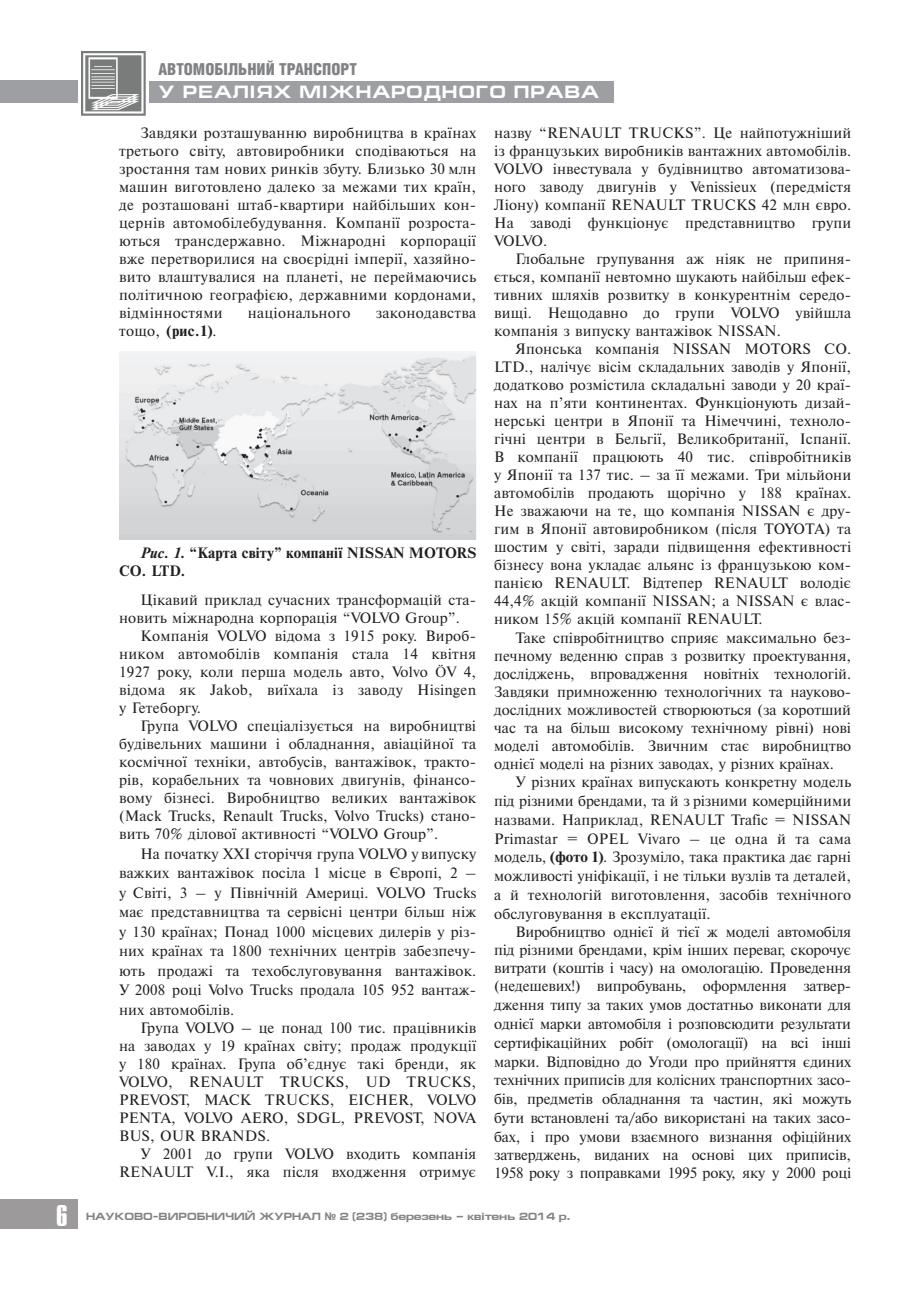
<style>
.page{position:relative;width:915px;height:1302px;background:#fff}
.page>*{position:absolute;margin:0;border:0;box-sizing:border-box;transform-origin:0 0}
.t1{font:700 30px "Compact C";color:#fff}
.t2{font:700 18px "Europe Ext";letter-spacing:.05em;color:#fff}
.t3{font:900 16.5px "Helios Cond";color:#808285}
.t4{font:15px/18px "Newton C";letter-spacing:.01em;color:#231f20;text-align:justify}
.t5{font:700 15px/18px "Newton C";letter-spacing:.01em;color:#231f20}
.t6{font:700 10.5px "Europe Ext";color:#808285}
.s1{font-weight:400}
.s2{font-style:italic}
.s3{font-family:"Times New Roman"}
.s4{font-weight:700}
.s5{font-family:"Arial"}
</style>
<div class="page">
<div style="left:0;top:81px;width:77px;height:22px;background:#9d9fa2"></div>
<div style="left:149px;top:81px;width:464px;height:22px;background:#9d9fa2"></div>
<img style="left:81px;top:51px;width:64px;height:64px">
<div style="left:0;top:1198px;width:77px;height:30px;background:#9c9a9b"></div>
<img style="left:119px;top:351px;width:357px;height:188px">
<p class="t3" style="left:158px;top:60px;width:200px">АВТОМОБІЛЬНИЙ ТРАНСПОРТ</p>
<p class="t2" style="left:159px;top:82px;width:441px">У РЕАЛIЯХ МIЖНАРОДНОГО ПРАВА</p>
<p class="t4" style="left:119px;top:124px;width:358px;text-indent:21px">Завдяки розташуванню виробництва в країнах третього світу, автовиробники сподіваються на зростання там нових ринків збуту. Близько 30 млн машин виготовлено далеко за межами тих країн, де розташовані штаб-квартири найбільших кон&shy;цернів автомобілебудування. Компанії розроста&shy;ються трансдержавно. Міжнародні корпорації вже перетворилися на своєрідні імперії, хазяйно&shy;вито влаштувалися на планеті, не переймаючись політичною географією, державними кордонами, відмінностями</p>
<p class="t4" style="left:248px;top:304px;width:104px">національного</p>
<p class="t4" style="left:375px;top:304px;width:102px">законодавства</p>
<p class="t5" style="left:119px;top:322px;width:99px"><span class="s1">тощо,</span> (рис.1)<span class="s1">.</span></p>
<p class="t5" style="left:119px;top:544px;width:359px;text-indent:21px"><span class="s2">Рис. 1.</span> “Карта світу” компанії NISSAN MOTORS<br>CO. LTD.</p>
<p class="t4" style="left:119px;top:590px;width:358px;text-indent:21px">Цікавий приклад сучасних трансформацій ста&shy;новить міжнародна корпорація “VOLVO Group”.</p>
<p class="t4" style="left:119px;top:626px;width:358px;text-indent:21px">Компанія VOLVO відома з 1915 року. Вироб&shy;ником автомобілів компанія стала 14 квітня 1927 року, коли перша модель авто, Volvo <span class="s3">Ö</span>V 4, відома як Jakob, виїхала із заводу Hisingen у Гетеборгу.</p>
<p class="t4" style="left:119px;top:716px;width:358px;text-indent:21px">Група VOLVO спеціалізується на виробництві будівельних машини і обладнання, авіаційної та космічної техніки, автобусів, вантажівок, тракто&shy;рів, корабельних та човнових двигунів, фінансо&shy;вому бізнесі. Виробництво великих вантажівок (Mack Trucks, Renault Trucks, Volvo Trucks) стано&shy;вить 70% ділової активності “VOLVO Group”.</p>
<p class="t4" style="left:119px;top:843px;width:358px;line-height:19.5px;text-indent:21px">На початку ХХІ сторіччя група VOLVO у випуску важких вантажівок посіла 1 місце в Європі, 2 – у Світі, 3 – у Північній Америці. VOLVO Trucks має представництва та сервісні центри більш ніж у 130 країнах; Понад 1000 місцевих дилерів у різ&shy;них країнах та 1800 технічних центрів забезпечу&shy;ють продажі та техобслуговування вантажівок.<br>У 2008 році Volvo Trucks продала 105 952 вантаж&shy;них автомобілів.</p>
<p class="t4" style="left:119px;top:1018px;width:358px;text-indent:21px">Група VOLVO – це понад 100 тис. працівників на заводах у 19 країнах світу; продаж продукції у 180 країнах. Група об’єднує такі бренди, як VOLVO, RENAULT TRUCKS, UD TRUCKS, PREVOST, MACK TRUCKS, EICHER, VOLVO PENTA, VOLVO AERO, SDGL, PREVOST, NOVA BUS, OUR BRANDS.</p>
<p class="t4" style="left:119px;top:1144px;width:358px;text-align:right">У 2001 до групи VOLVO входить компанія<br>RENAULT V.I., яка після входження отримує</p>
<p class="t4" style="left:494px;top:124px;width:358px">назву “RENAULT TRUCKS”. Це найпотужніший із французьких виробників вантажних автомобілів.<br>VOLVO інвестувала у будівництво автоматизова&shy;ного заводу двигунів у Venissieux (передмістя Ліону) компанії RENAULT TRUCKS 42 млн євро.<br>На заводі функціонує представництво групи VOLVO.</p>
<p class="t4" style="left:494px;top:250px;width:358px;text-indent:21px">Глобальне групування аж ніяк не припиня&shy;ється, компанії невтомно шукають найбільш ефек&shy;тивних шляхів розвитку в конкурентнім середо&shy;вищі. Нещодавно до групи VOLVO увійшла компанія з випуску вантажівок NISSAN.</p>
<p class="t4" style="left:494px;top:340px;width:358px;text-indent:21px">Японська компанія NISSAN MOTORS CO.<br>LTD., налічує вісім складальних заводів у Японії, додатково розмістила складальні заводи у 20 краї&shy;нах на п’яти континентах. Функціонують дизай&shy;нерські центри в Японії та Німеччині, техноло&shy;гічні центри в Бельгії, Великобританії, Іспанії.<br>В компанії працюють 40 тис. співробітників у Японії та 137 тис. – за її межами. Три мільйони автомобілів продають щорічно у 188 країнах.<br>Не зважаючи на те, що компанія NISSAN є дру&shy;гим в Японії автовиробником (після TOYOTA) та шостим у світі, заради підвищення ефективності бізнесу вона укладає альянс із французькою ком&shy;панією RENAULT. Відтепер RENAULT володіє 44,4% акцій компанії NISSAN; а NISSAN є влас&shy;ником 15% акцій компанії RENAULT.</p>
<p class="t4" style="left:494px;top:628px;width:358px;text-indent:21px">Таке співробітництво сприяє максимально без&shy;печному веденню справ з розвитку проектування, досліджень, впровадження новітніх технологій.<br>Завдяки примноженню технологічних та науково&shy;дослідних можливостей створюються (за коротший час та на більш високому технічному рівні) нові моделі автомобілів. Звичним стає виробництво однієї моделі на різних заводах, у різних країнах.</p>
<p class="t4" style="left:494px;top:772px;width:358px;line-height:18.8px;text-indent:21px">У різних країнах випускають конкретну модель під різними брендами, та й з різними комерційними назвами. Наприклад, RENAULT Trafic = NISSAN Primastar = OPEL Vivaro – це одна й та сама модель, <span class="s4">(фото 1)</span>. Зрозуміло, така практика дає гарні можливості уніфікації, і не тільки вузлів та деталей, а й технологій виготовлення, засобів технічного обслуговування в експлуатації.</p>
<p class="t4" style="left:494px;top:922px;width:358px;line-height:18.5px;text-indent:21px">Виробництво однієї й тієї ж моделі автомобіля під різними брендами, крім інших переваг, скорочує витрати (коштів і часу) на омологацію. Проведення (недешевих!) випробувань, оформлення затвер&shy;дження типу за таких умов достатньо виконати для однієї марки автомобіля і розповсюдити результати сертифікаційних робіт (омологації) на всі інші марки. Відповідно до Угоди про прийняття єдиних технічних приписів для колісних транспортних засо&shy;бів, предметів обладнання та частин, які можуть бути встановлені та/або використані на таких засо&shy;бах, і про умови взаємного визнання офіційних затверджень, виданих на основі цих приписів, 1958 року з поправками 1995 року, яку у 2000 році</p>
<h1 class="t1" style="left:56px;top:1200px;width:14px">6</h1>
<p class="t6" style="left:86px;top:1210px;width:485px">НАУКОВО-ВИРОБНИЧИЙ ЖУРНАЛ <span class="s5">№</span> 2 (238) березень – квiтень 2014 р.</p>
</div>
